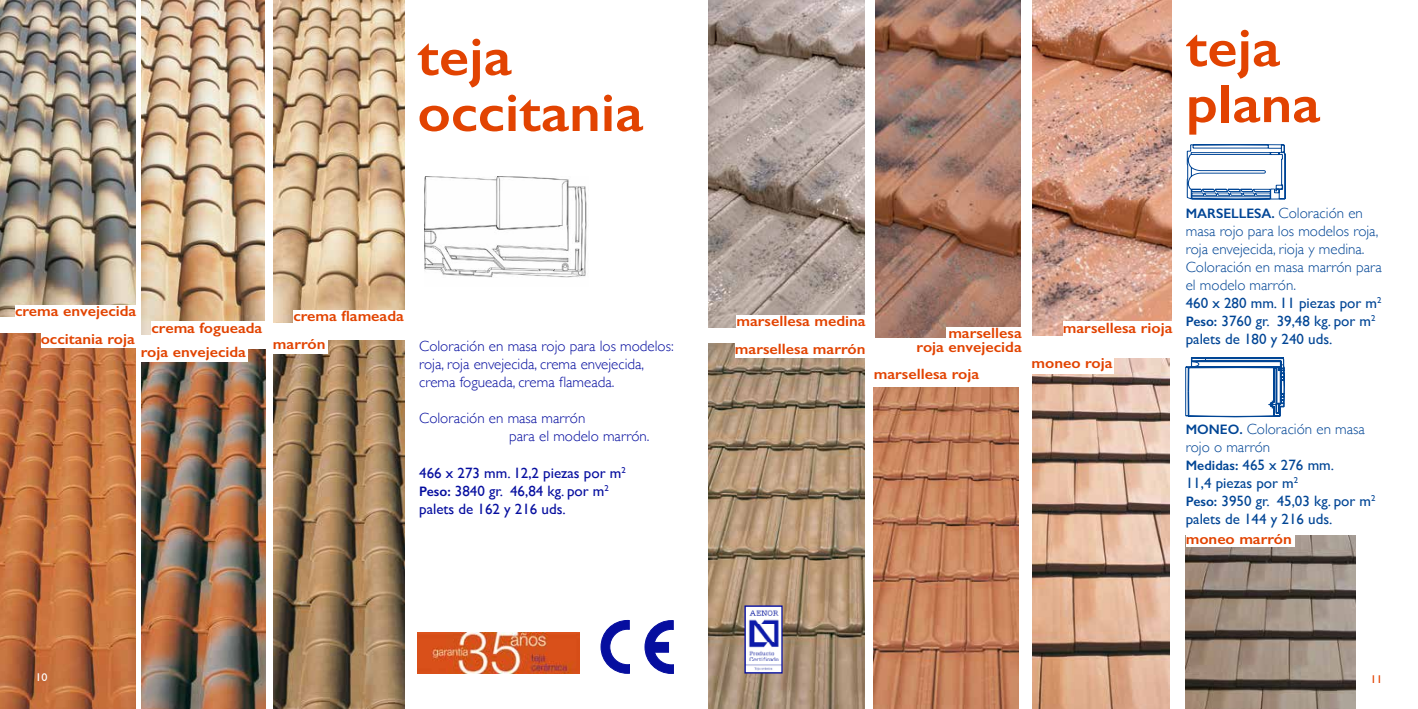
<style>
.page{position:relative;width:1418px;height:709px;background:#fff}
.page>*{position:absolute;margin:0;border:0;box-sizing:border-box;transform-origin:0 0}
.t1{font:600 54.5px/56px "Gill Sans";color:#e24301;scale:1.07 1}
.t2{font:300 15px/18px "Gill Sans";color:#004595}
.t3{font:600 15px/27.5px "Gill Sans";color:#e24301;scale:1.07 1}
.t4{font:300 15px/18px "Gill Sans";color:#060e9f}
.t5{font:15px/18px "Gill Sans";color:#004595}
.t6{font:15px/18px "Gill Sans";color:#060e9f}
.t7{font:11.25px "Gill Sans";color:#fff;scale:1.07 1}
.t8{font:11.25px "Gill Sans";color:#e24301;scale:1.07 1}
.s1{font-weight:600;font-size:13.75px}
.s2{font-weight:400}
.s3{font-weight:300}
</style>
<div class="page">
<svg style="left:1186px;top:144px;width:100px;height:56px"></svg>
<img style="left:424px;top:176px;width:163px;height:102px">
<img style="left:0;top:334px;width:136px;height:375px">
<img style="left:142px;top:349px;width:124px;height:360px">
<img style="left:274px;top:340px;width:130px;height:369px">
<img style="left:0;top:0;width:136px;height:316px">
<img style="left:142px;top:0;width:122px;height:334px">
<img style="left:274px;top:0;width:130px;height:322px">
<div style="left:41px;top:333px;width:95px;height:14px;background:#fff"></div>
<div style="left:141px;top:346px;width:106px;height:16px;background:#fff"></div>
<div style="left:15px;top:305px;width:121px;height:15px;background:#fff"></div>
<div style="left:151px;top:322px;width:114px;height:14px;background:#fff"></div>
<div style="left:293px;top:310px;width:114px;height:14px;background:#fff"></div>
<div style="left:273px;top:338px;width:55px;height:15px;background:#fff"></div>
<img style="left:417px;top:632px;width:162px;height:41px">
<svg style="left:601px;top:620px;width:28px;height:53px"></svg>
<svg style="left:645px;top:620px;width:28px;height:53px"></svg>
<div style="left:653px;top:642px;width:15px;height:10px;background:#060e9f"></div>
<img style="left:873px;top:387px;width:145px;height:322px">
<img style="left:709px;top:344px;width:156px;height:365px">
<img style="left:709px;top:0;width:156px;height:327px">
<img style="left:875px;top:0;width:145px;height:338px">
<img style="left:1032px;top:0;width:139px;height:335px">
<img style="left:1032px;top:358px;width:137px;height:351px">
<img style="left:1185px;top:535px;width:170px;height:174px">
<div style="left:1062px;top:322px;width:116px;height:15px;background:#fff"></div>
<div style="left:1185px;top:532px;width:109px;height:15px;background:#fff"></div>
<div style="left:1031px;top:357px;width:83px;height:17px;background:#fff"></div>
<div style="left:735px;top:343px;width:137px;height:14px;background:#fff"></div>
<div style="left:946px;top:327px;width:75px;height:14px;background:#fff"></div>
<div style="left:736px;top:315px;width:135px;height:15px;background:#fff"></div>
<svg style="left:1185px;top:357px;width:100px;height:60px"></svg>
<img style="left:746px;top:607px;width:34px;height:64px">
<div style="left:744px;top:605px;width:38px;height:68px;border:1px solid #060e9f"></div>
<h1 class="t1" style="left:417px;top:28px;width:213px">teja occitania</h1>
<h1 class="t1" style="left:1185px;top:19px;width:127px">teja plana</h1>
<p class="t3" style="left:15px;top:297px;width:115px">crema envejecida</p>
<p class="t3" style="left:151px;top:313px;width:105px">crema fogueada</p>
<p class="t3" style="left:273px;top:302px;width:124px;text-indent:20px">crema flameada marrón</p>
<p class="t3" style="left:1062px;top:313px;width:104px">marsellesa rioja</p>
<p class="t3" style="left:873px;top:360px;width:100px">marsellesa roja</p>
<p class="t3" style="left:736px;top:307px;width:122px">marsellesa medina</p>
<p class="t3" style="left:948px;top:319px;width:70px">marsellesa</p>
<p class="t3" style="left:41px;top:325px;width:89px">occitania roja</p>
<p class="t4" style="left:419px;top:336px;width:256px">Coloración en masa rojo para los modelos: roja, roja envejecida, crema envejecida, crema fogueada, crema flameada.</p>
<p class="t4" style="left:509px;top:409px;width:142px;text-indent:-90px">Coloración en masa marrón<br>para el modelo marrón.</p>
<p class="t6" style="left:419px;top:464px;width:208px">466 x 273 mm. 12,2 piezas por m<sup>2<br></sup><span class="s1">Peso:</span> 3840 gr. 46,84 kg. por m<sup>2 </sup>palets de 162 y 216 uds.</p>
<p class="t3" style="left:916px;top:333px;width:100px">roja envejecida</p>
<p class="t3" style="left:735px;top:335px;width:123px">marsellesa marrón</p>
<p class="t3" style="left:141px;top:338px;width:100px">roja envejecida</p>
<p class="t3" style="left:1031px;top:349px;width:77px">moneo roja</p>
<p class="t2" style="left:1185px;top:203px;width:198px"><span class="s1">MARSELLESA.</span> Coloración en masa rojo para los modelos roja, roja envejecida, rioja y medina.<br>Coloración en masa marrón para el modelo marrón.<br><span class="s2">460 x 280 mm. 11 piezas por m</span><sup>2<br></sup><span class="s1">Peso:</span> <span class="s2">3760 gr. 39,48 kg. por m</span><sup>2 </sup><span class="s2">palets de 180 y 240 uds.</span></p>
<p class="t5" style="left:1185px;top:419px;width:191px"><span class="s1">MONEO.</span> <span class="s3">Coloración en masa rojo o marrón<br></span><span class="s1">Medidas:</span> 465 x 276 mm.<br>11,4 piezas por m<sup>2<br></sup><span class="s1">Peso:</span> 3950 gr. 45,03 kg. por m<sup>2 </sup>palets de 144 y 216 uds.</p>
<p class="t3" style="left:1185px;top:524px;width:101px">moneo marrón</p>
<p class="t7" style="left:35px;top:671px;width:13px">10</p>
<p class="t8" style="left:1370px;top:672px;width:13px">11</p>
</div>
